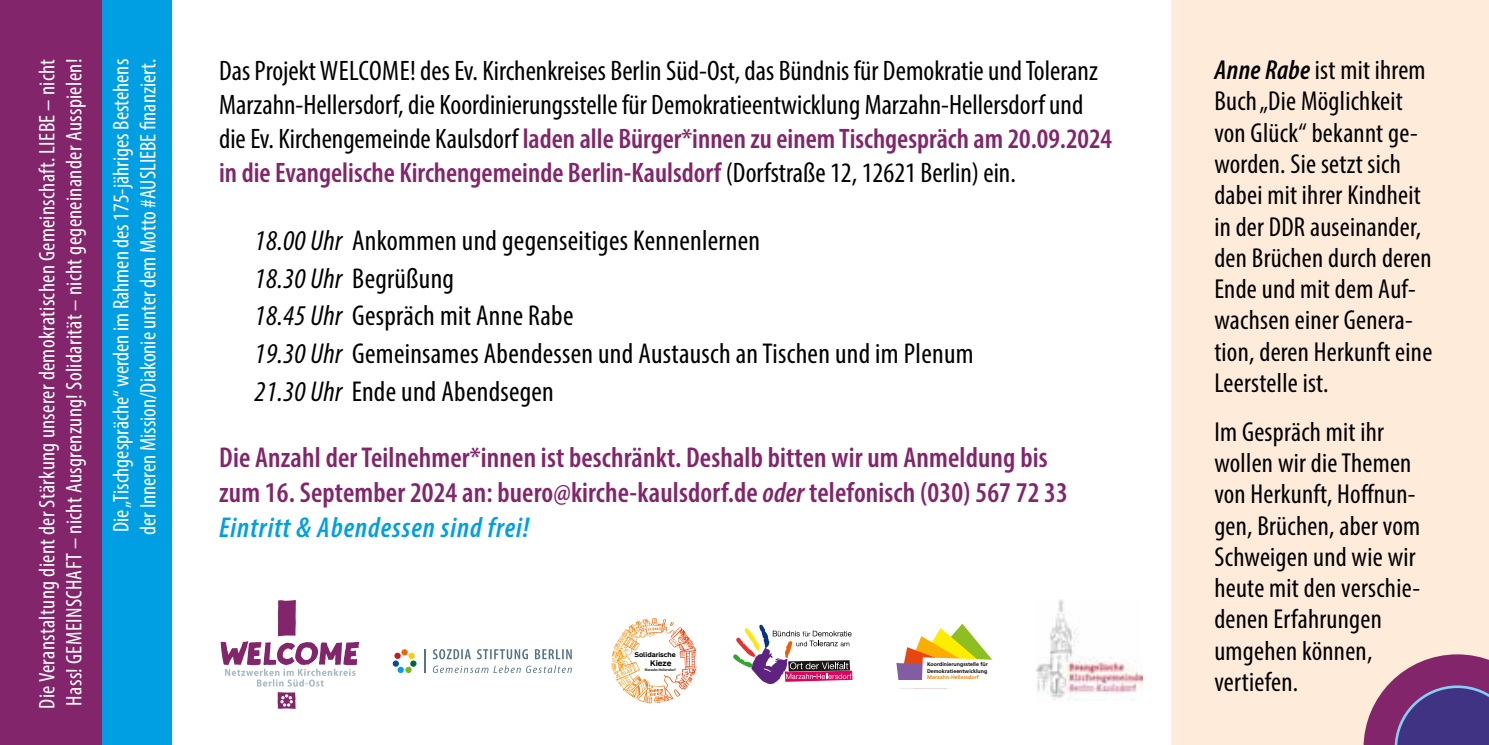
<style>
.page{position:relative;width:1489px;height:745px;background:#fff}
.page>*{position:absolute;margin:0;border:0;box-sizing:border-box;transform-origin:0 0}
.t1{font:600 condensed 28.75px/35px "Myriad Pro";letter-spacing:.005em;color:#83256a}
.t2{font:condensed 28.75px/37.5px "Myriad Pro";letter-spacing:.01em;color:#000}
.t3{font:condensed 28.25px/34px "Myriad Pro";color:#000}
.t4{font:condensed 27.5px/31.2px "Myriad Pro";letter-spacing:.01em;color:#000}
.t5{font:condensed 22.5px/27px "Myriad Pro";letter-spacing:.015em;color:#fff}
.t6{font:700 7.5px "Antenna";letter-spacing:-.005em;color:#000}
.t7{font:700 6.25px "Antenna";color:#000}
.t8{font:700 5.25px/6.5px "Frutiger";color:#000}
.t9{font:700 5.25px "Frutiger";color:#f07f00}
.t10{font:700 condensed 3.5px "Frutiger";color:#000}
.s1{font-weight:600;color:#83256a}
.s2{font-style:italic}
.s3{font-style:italic;color:#009fe3}
.s4{font-weight:600;font-style:italic}
</style>
<div class="page">
<div style="left:86px;top:0;width:86px;height:744px;background:#009fe3"></div>
<div style="left:0;top:0;width:101px;height:744px;background:#83256a"></div>
<div style="left:1171px;top:0;width:317px;height:744px;background:#feebda"></div>
<svg style="left:221px;top:600px;width:138px;height:108px"></svg>
<svg style="left:733px;top:624px;width:119px;height:59px"></svg>
<svg style="left:896px;top:623px;width:97px;height:56px"></svg>
<svg style="left:612px;top:618px;width:44px;height:42px"></svg>
<svg style="left:433px;top:649px;width:138px;height:10px"></svg>
<svg style="left:433px;top:665px;width:139px;height:7px"></svg>
<svg style="left:424px;top:649px;width:1px;height:23px"></svg>
<svg style="left:394px;top:652px;width:22px;height:20px"></svg>
<svg style="left:401px;top:648px;width:7px;height:7px"></svg>
<div style="left:392px;top:660px;width:7px;height:6px;background:#00528d;border-radius:50%"></div>
<svg style="left:397px;top:666px;width:7px;height:6px"></svg>
<div style="left:408px;top:652px;width:7px;height:6px;background:#fc0;border-radius:50%"></div>
<svg style="left:1363px;top:654px;width:125px;height:90px"></svg>
<img style="left:1036px;top:599px;width:106px;height:101px">
<p class="t5" style="left:33px;top:708px;width:651px;rotate:-90deg">Die Veranstaltung dient der Stärkung unserer demokratischen Gemeinschaft. LIEBE – nicht<br>Hass! GEMEINSCHAFT – nicht Ausgrenzung! Solidarität – nicht gegeneinander Ausspielen!</p>
<p class="t5" style="left:107px;top:534px;width:477px;rotate:-90deg">Die „Tischgespräche“ werden im Rahmen des 175-jähriges Bestehens der Inneren Mission/Diakonie unter dem Motto #AUSLIEBE finanziert.</p>
<p class="t3" style="left:219px;top:53px;width:894px">Das Projekt WELCOME! des Ev. Kirchenkreises Berlin Süd-Ost, das Bündnis für Demokratie und Toleranz Marzahn-Hellersdorf, die Koordinierungsstelle für Demokratieentwicklung Marzahn-Hellersdorf und die Ev. Kirchengemeinde Kaulsdorf <span class="s1">laden alle Bürger*innen zu einem Tischgespräch am 20.09.2024 in die Evangelische Kirchengemeinde Berlin-Kaulsdorf</span> (Dorfstraße 12, 12621 Berlin) ein.</p>
<p class="t2" style="left:254px;top:222px;width:720px"><span class="s2">18.00 Uhr</span> Ankommen und gegenseitiges Kennenlernen<br><span class="s2">18.30 Uhr</span> Begrüßung<br><span class="s2">18.45 Uhr</span> Gespräch mit Anne Rabe<br><span class="s2">19.30 Uhr</span> Gemeinsames Abendessen und Austausch an Tischen und im Plenum <span class="s2">21.30 Uhr</span> Ende und Abendsegen</p>
<p class="t1" style="left:219px;top:439px;width:850px">Die Anzahl der Teilnehmer*innen ist beschränkt. Deshalb bitten wir um Anmeldung bis zum 16. September 2024 an: buero@kirche-kaulsdorf.de <span class="s2">oder</span> telefonisch (030) 567 72 33<br><span class="s3">Eintritt &amp; Abendessen sind frei!</span></p>
<p class="t7" style="left:634px;top:651px;width:43px">Solidarische</p>
<p class="t10" style="left:644px;top:667px;width:32px">Marzahn-Hellersdorf</p>
<p class="t6" style="left:650px;top:658px;width:23px">Kieze</p>
<p class="t8" style="left:927px;top:661px;width:62px">Koordinierungsstelle für<br>Demokratieentwicklung</p>
<p class="t9" style="left:927px;top:673px;width:53px">Marzahn-Hellersdorf</p>
<p class="t4" style="left:1214px;top:54px;width:219px"><span class="s4">Anne Rabe</span> ist mit ihrem<br>Buch „Die Möglichkeit von Glück“ bekannt ge&shy;worden. Sie setzt sich dabei mit ihrer Kindheit in der DDR auseinander, den Brüchen durch deren<br>Ende und mit dem Auf&shy;wachsen einer Genera&shy;tion, deren Herkunft eine<br>Leerstelle ist.</p>
<p class="t4" style="left:1214px;top:415px;width:207px">Im Gespräch mit ihr wollen wir die Themen von Herkunft, Hoffnun&shy;gen, Brüchen, aber vom<br>Schweigen und wie wir heute mit den verschie&shy;denen Erfahrungen umgehen können, vertiefen.</p>
</div>
